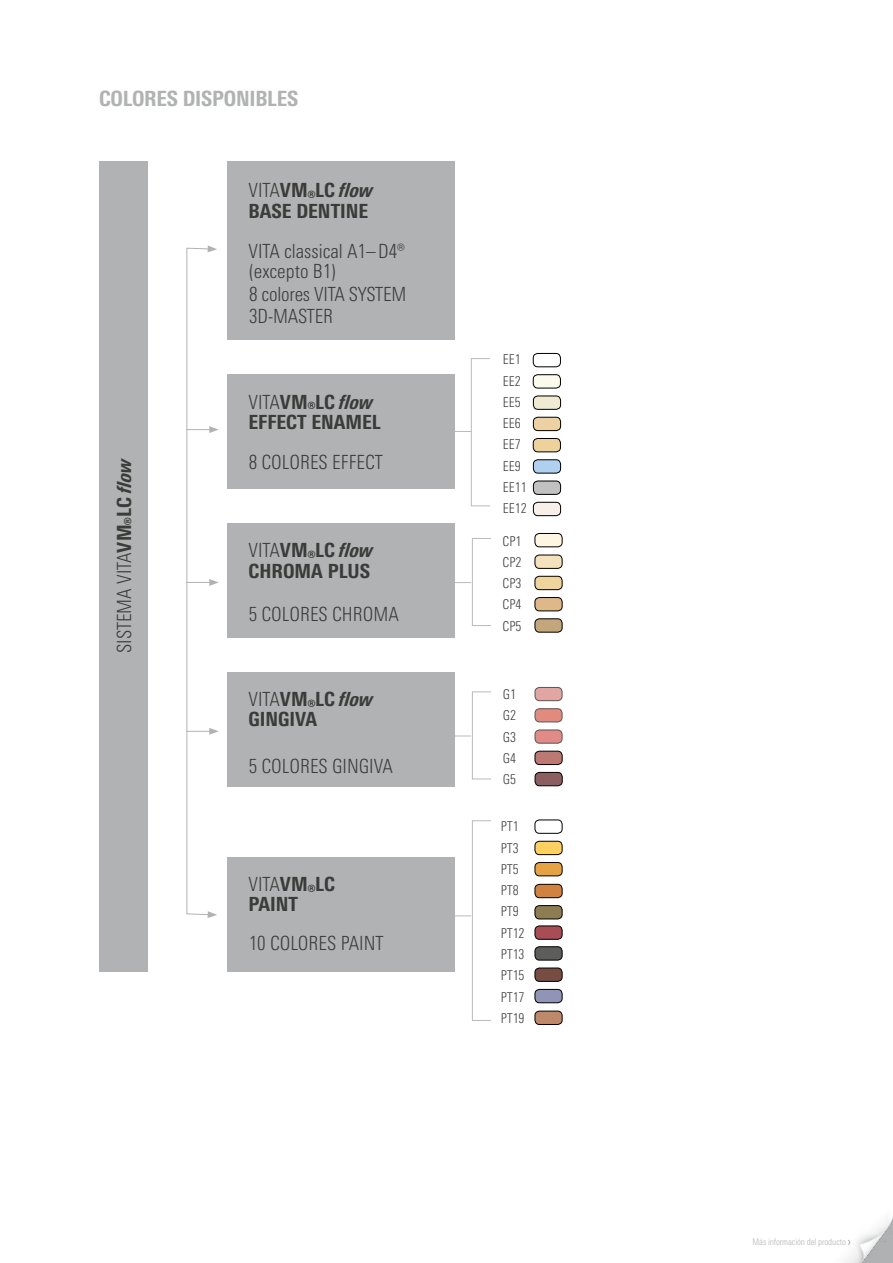
<style>
.page{position:relative;width:893px;height:1263px;background:#fff}
.page>*{position:absolute;margin:0;border:0;box-sizing:border-box;transform-origin:0 0}
.t1{font:800 condensed 21px "Univers Next Pro";letter-spacing:-.01em;color:#b1b2b3}
.t2{font:300 condensed 19.5px/22.5px "Univers Next Pro";color:#3b3b3a}
.t3{font:800 condensed 19.5px/20.2px "Univers Next Pro";color:#3b3b3a}
.t4{font:300 condensed 13.5px/21.3px "Univers Next Pro";letter-spacing:.005em;color:#3b3b3a}
.t5{font:300 condensed 9px "Univers Next Pro";letter-spacing:-.01em;color:#b1b2b3}
.s1{font-weight:300}
.s2{font-style:italic}
.s3{font-weight:800}
.s4{font-weight:800;font-style:italic}
</style>
<div class="page">
<svg style="left:186px;top:245px;width:33px;height:673px"></svg>
<div style="left:99px;top:162px;width:49px;height:810px;background:#b1b2b3"></div>
<div style="left:227px;top:374px;width:228px;height:115px;background:#b1b2b3"></div>
<div style="left:227px;top:162px;width:228px;height:178px;background:#b1b2b3"></div>
<div style="left:227px;top:523px;width:228px;height:115px;background:#b1b2b3"></div>
<div style="left:227px;top:672px;width:228px;height:115px;background:#b1b2b3"></div>
<div style="left:227px;top:857px;width:228px;height:115px;background:#b1b2b3"></div>
<svg style="left:455px;top:582px;width:16px;height:1px"></svg>
<svg style="left:455px;top:736px;width:16px;height:1px"></svg>
<svg style="left:455px;top:358px;width:35px;height:149px"></svg>
<div style="left:472px;top:538px;width:19px;height:88px;border:1px solid #b9babb"></div>
<div style="left:472px;top:691px;width:19px;height:88px;border:1px solid #b9babb"></div>
<svg style="left:455px;top:820px;width:36px;height:201px"></svg>
<div style="left:533px;top:417px;width:28px;height:14px;background:#edd0a4;border-radius:4px"></div>
<div style="left:533px;top:417px;width:28px;height:14px;border:1px solid #000;border-radius:4px"></div>
<div style="left:533px;top:396px;width:28px;height:13px;background:#efead1;border-radius:4px"></div>
<div style="left:533px;top:396px;width:28px;height:14px;border:1px solid #000;border-radius:4px"></div>
<div style="left:533px;top:460px;width:28px;height:13px;background:#afd0ef;border-radius:4px"></div>
<div style="left:533px;top:459px;width:28px;height:14px;border:1px solid #000;border-radius:4px"></div>
<div style="left:533px;top:502px;width:28px;height:14px;background:#f7f0ea;border-radius:4px"></div>
<div style="left:533px;top:502px;width:28px;height:14px;border:1px solid #000;border-radius:4px"></div>
<div style="left:533px;top:375px;width:27px;height:13px;background:#fafbed;border-radius:4px"></div>
<div style="left:533px;top:374px;width:28px;height:14px;border:1px solid #000;border-radius:4px"></div>
<div style="left:533px;top:353px;width:28px;height:14px;border:1px solid #000;border-radius:4px"></div>
<div style="left:533px;top:481px;width:28px;height:13px;background:#c1c1c2;border-radius:4px"></div>
<div style="left:533px;top:481px;width:28px;height:14px;border:1px solid #000;border-radius:4px"></div>
<div style="left:533px;top:438px;width:27px;height:14px;background:#eed29c;border-radius:4px"></div>
<div style="left:533px;top:438px;width:28px;height:14px;border:1px solid #000;border-radius:4px"></div>
<div style="left:535px;top:555px;width:27px;height:13px;background:#f5e1be;border-radius:4px"></div>
<div style="left:535px;top:555px;width:27px;height:14px;border:1px solid #000;border-radius:4px"></div>
<div style="left:535px;top:619px;width:27px;height:13px;background:#c4a67c;border-radius:4px"></div>
<div style="left:535px;top:619px;width:27px;height:13px;border:1px solid #000;border-radius:4px"></div>
<div style="left:535px;top:597px;width:27px;height:14px;background:#deb889;border-radius:4px"></div>
<div style="left:535px;top:597px;width:27px;height:14px;border:1px solid #000;border-radius:4px"></div>
<div style="left:535px;top:576px;width:27px;height:14px;background:#efd49c;border-radius:4px"></div>
<div style="left:535px;top:576px;width:27px;height:14px;border:1px solid #000;border-radius:4px"></div>
<div style="left:535px;top:533px;width:27px;height:14px;background:#fff6e1;border-radius:4px"></div>
<div style="left:535px;top:533px;width:27px;height:14px;border:1px solid #000;border-radius:4px"></div>
<div style="left:535px;top:709px;width:27px;height:13px;background:#e18a7e;border-radius:4px"></div>
<div style="left:535px;top:708px;width:27px;height:14px;border:1px solid #565656;border-radius:4px"></div>
<div style="left:535px;top:687px;width:27px;height:14px;background:#e2a6a2;border-radius:5px"></div>
<div style="left:535px;top:687px;width:27px;height:14px;border:1px solid #565656;border-radius:5px"></div>
<div style="left:535px;top:730px;width:27px;height:13px;background:#e18a86;border-radius:4px"></div>
<div style="left:535px;top:730px;width:27px;height:13px;border:1px solid #565656;border-radius:4px"></div>
<div style="left:535px;top:772px;width:27px;height:14px;background:#8b5f60;border-radius:4px"></div>
<div style="left:535px;top:772px;width:27px;height:14px;border:1px solid #000;border-radius:4px"></div>
<div style="left:535px;top:751px;width:27px;height:13px;background:#bc7873;border-radius:4px"></div>
<div style="left:535px;top:751px;width:27px;height:14px;border:1px solid #000;border-radius:4px"></div>
<div style="left:535px;top:905px;width:27px;height:14px;background:#8e7c53;border-radius:4px"></div>
<div style="left:535px;top:905px;width:27px;height:14px;border:1px solid #000;border-radius:4px"></div>
<div style="left:535px;top:884px;width:27px;height:14px;background:#d08241;border-radius:4px"></div>
<div style="left:535px;top:884px;width:27px;height:14px;border:1px solid #000;border-radius:4px"></div>
<div style="left:535px;top:926px;width:27px;height:13px;background:#a84c56;border-radius:4px"></div>
<div style="left:535px;top:926px;width:27px;height:13px;border:1px solid #000;border-radius:4px"></div>
<div style="left:535px;top:968px;width:27px;height:13px;background:#774c42;border-radius:4px"></div>
<div style="left:535px;top:968px;width:27px;height:13px;border:1px solid #000;border-radius:4px"></div>
<div style="left:535px;top:947px;width:27px;height:13px;background:#5d5d5b;border-radius:4px"></div>
<div style="left:535px;top:946px;width:27px;height:14px;border:1px solid #000;border-radius:4px"></div>
<div style="left:535px;top:989px;width:27px;height:14px;background:#9094b6;border-radius:4px"></div>
<div style="left:535px;top:989px;width:27px;height:14px;border:1px solid #000;border-radius:4px"></div>
<div style="left:535px;top:862px;width:27px;height:14px;background:#e5a343;border-radius:4px"></div>
<div style="left:535px;top:862px;width:27px;height:14px;border:1px solid #000;border-radius:4px"></div>
<div style="left:535px;top:841px;width:27px;height:14px;background:#fed060;border-radius:4px"></div>
<div style="left:535px;top:841px;width:27px;height:14px;border:1px solid #000;border-radius:4px"></div>
<div style="left:535px;top:820px;width:27px;height:13px;border:1px solid #000;border-radius:4px"></div>
<div style="left:535px;top:1011px;width:27px;height:13px;background:#be896a;border-radius:4px"></div>
<div style="left:535px;top:1011px;width:27px;height:14px;border:1px solid #000;border-radius:4px"></div>
<img style="left:845px;top:1217px;width:48px;height:46px">
<svg style="left:848px;top:1239px;width:2px;height:6px"></svg>
<p class="t1" style="left:99px;top:86px;width:201px">COLORES DISPONIBLES</p>
<p class="t3" style="left:249px;top:180px;width:126px"><span class="s1">VITA</span>VM®LC <span class="s2">flow<br></span>BASE DENTINE</p>
<p class="t2" style="left:249px;top:240px;width:158px">VITA classical A1 – D4®</p>
<p class="t2" style="left:249px;top:260px;width:159px">(excepto B1)<br>8 colores VITA SYSTEM<br>3D-MASTER</p>
<p class="t2" style="left:113px;top:653px;width:196px;rotate:-90deg">SISTEMA VITA<span class="s3">VM®LC</span> <span class="s4">flow</span></p>
<p class="t3" style="left:249px;top:391px;width:134px"><span class="s1">VITA</span>VM®LC <span class="s2">flow<br></span>EFFECT ENAMEL</p>
<p class="t2" style="left:249px;top:450px;width:136px">8 COLORES EFFECT</p>
<p class="t3" style="left:249px;top:540px;width:126px"><span class="s1">VITA</span>VM®LC <span class="s2">flow<br></span>CHROMA PLUS</p>
<p class="t2" style="left:249px;top:602px;width:152px">5 COLORES CHROMA</p>
<p class="t3" style="left:249px;top:689px;width:126px"><span class="s1">VITA</span>VM®LC <span class="s2">flow<br></span>GINGIVA</p>
<p class="t2" style="left:249px;top:754px;width:146px">5 COLORES GINGIVA</p>
<p class="t3" style="left:249px;top:874px;width:88px"><span class="s1">VITA</span>VM®LC<br>PAINT</p>
<p class="t2" style="left:249px;top:932px;width:136px">10 COLORES PAINT</p>
<p class="t4" style="left:503px;top:349px;width:25px">EE1<br>EE2<br>EE5<br>EE6<br>EE7<br>EE9<br>EE11<br>EE12</p>
<p class="t4" style="left:502px;top:530px;width:21px;text-align:justify">CP1<br>CP2<br>CP3<br>CP4<br>CP5</p>
<p class="t4" style="left:503px;top:684px;width:15px;text-align:justify">G1<br>G2<br>G3<br>G4<br>G5</p>
<p class="t4" style="left:501px;top:816px;width:25px">PT1<br>PT3<br>PT5<br>PT8<br>PT9<br>PT12<br>PT13<br>PT15<br>PT17<br>PT19</p>
<p class="t5" style="left:752px;top:1236px;width:95px">Más información del producto</p>
</div>
